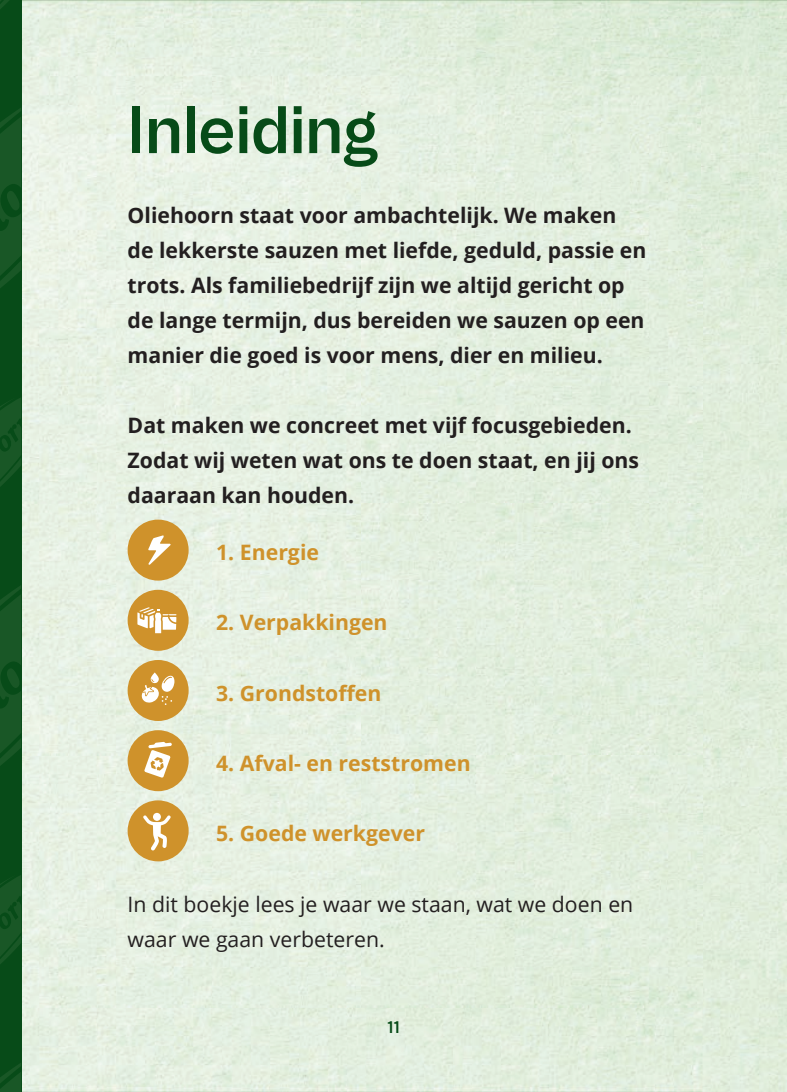
<style>
.page{position:relative;width:787px;height:1092px;background:#fff}
.page>*{position:absolute;margin:0;border:0;box-sizing:border-box;transform-origin:0 0}
.t1{font:700 70px "Cabinet Grotesk";letter-spacing:-.005em;color:#074b18}
.t2{font:700 21.25px/35px "Open Sans";color:#231f20}
.t3{font:700 21.25px "Open Sans";color:#cf922b}
.t4{font:21.25px/35px "Open Sans";color:#231f20}
.t5{font:700 17.5px "Cabinet Grotesk";color:#074b18}
</style>
<div class="page">
<img style="left:21px;top:0;width:766px;height:1091px">
<div style="left:0;top:0;width:21px;height:1091px;background:#074b18"></div>
<svg style="left:0;top:0;width:9px;height:9px"></svg>
<svg style="left:0;top:108px;width:21px;height:180px"></svg>
<svg style="left:0;top:398px;width:21px;height:89px"></svg>
<svg style="left:0;top:586px;width:21px;height:180px"></svg>
<svg style="left:0;top:875px;width:21px;height:89px"></svg>
<svg style="left:0;top:1063px;width:21px;height:28px"></svg>
<div style="left:128px;top:800px;width:61px;height:61px;background:#cf922b;border-radius:50%"></div>
<svg style="left:143px;top:815px;width:28px;height:35px"></svg>
<div style="left:153px;top:812px;width:8px;height:8px;background:#fff;border-radius:50%"></div>
<div style="left:128px;top:660px;width:61px;height:61px;background:#cf922b;border-radius:50%"></div>
<svg style="left:141px;top:672px;width:33px;height:33px"></svg>
<div style="left:128px;top:730px;width:61px;height:61px;background:#cf922b;border-radius:50%"></div>
<svg style="left:144px;top:741px;width:28px;height:36px"></svg>
<div style="left:128px;top:519px;width:61px;height:61px;background:#cf922b;border-radius:50%"></div>
<svg style="left:148px;top:535px;width:23px;height:30px"></svg>
<div style="left:128px;top:589px;width:61px;height:61px;background:#cf922b;border-radius:50%"></div>
<svg style="left:137px;top:607px;width:39px;height:26px"></svg>
<h1 class="t1" style="left:128px;top:92px;width:252px">Inleiding</h1>
<p class="t2" style="left:128px;top:197px;width:520px">Oliehoorn staat voor ambachtelijk. We maken de lekkerste sauzen met liefde, geduld, passie en trots. Als familiebedrijf zijn we altijd gericht op de lange termijn, dus bereiden we sauzen op een manier die goed is voor mens, dier en milieu.</p>
<p class="t2" style="left:128px;top:407px;width:513px">Dat maken we concreet met vijf focusgebieden.<br>Zodat wij weten wat ons te doen staat, en jij ons daaraan kan houden.</p>
<p class="t3" style="left:216px;top:537px;width:104px">1. Energie</p>
<p class="t3" style="left:216px;top:607px;width:173px">2. Verpakkingen</p>
<p class="t3" style="left:216px;top:677px;width:167px">3. Grondstoffen</p>
<p class="t3" style="left:216px;top:748px;width:256px">4. Afval- en reststromen</p>
<p class="t3" style="left:216px;top:818px;width:210px">5. Goede werkgever</p>
<p class="t4" style="left:128px;top:885px;width:507px">In dit boekje lees je waar we staan, wat we doen en waar we gaan verbeteren.</p>
<p class="t5" style="left:387px;top:1017px;width:13px">11</p>
</div>
